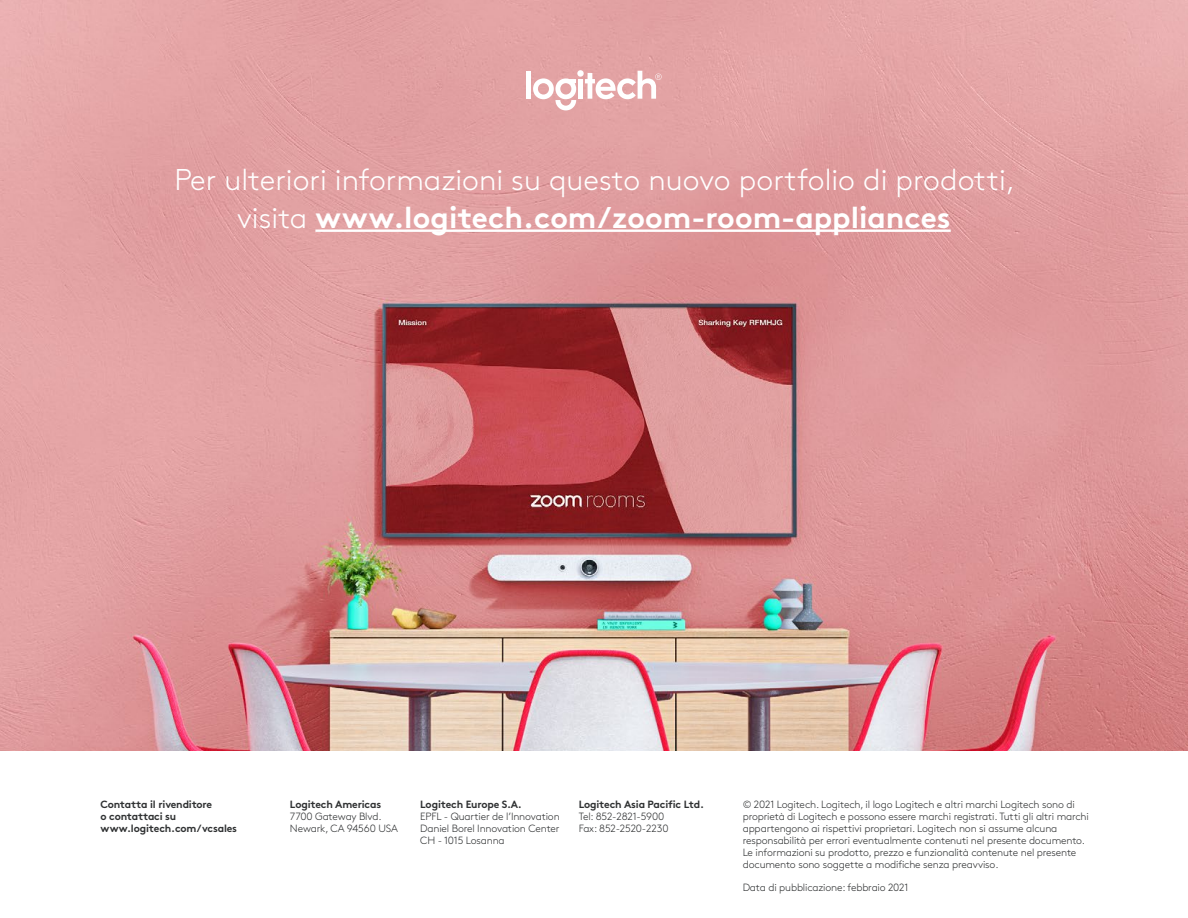
<style>
.page{position:relative;width:1188px;height:918px;background:#fff}
.page>*{position:absolute;margin:0;border:0;box-sizing:border-box;transform-origin:0 0}
.t1{font:300 30px/37.5px "Brown Pro";color:#fff;text-align:center}
.t2{font:300 10.5px/12px "Brown Pro";letter-spacing:-.015em;color:#2f3132}
.t3{font:700 10.5px/12px "Brown Pro";letter-spacing:-.015em;color:#2f3132}
.s1{font-weight:700}
</style>
<div class="page">
<img style="left:0;top:0;width:1188px;height:751px">
<div style="left:526px;top:71px;width:5px;height:28px;background:#fff"></div>
<svg style="left:585px;top:71px;width:77px;height:28px"></svg>
<svg style="left:533px;top:78px;width:43px;height:32px"></svg>
<div style="left:577px;top:70px;width:7px;height:7px;background:#fff;border-radius:50%"></div>
<div style="left:578px;top:79px;width:5px;height:20px;background:#fff"></div>
<hr style="left:315px;top:229px;width:636px;height:3px;background:#fff">
<h1 class="t1" style="left:174px;top:159px;width:842px">Per ulteriori informazioni su questo nuovo portfolio di prodotti, visita <span class="s1">www.logitech.com/zoom-room-appliances</span></h1>
<p class="t3" style="left:101px;top:798px;width:138px">Contatta il rivenditore<br>o contattaci su www.logitech.com/vcsales</p>
<p class="t3" style="left:290px;top:798px;width:93px">Logitech Americas</p>
<p class="t2" style="left:290px;top:810px;width:110px">7700 Gateway Blvd.<br>Newark, CA 94560 USA</p>
<p class="t3" style="left:420px;top:798px;width:103px">Logitech Europe S.A.</p>
<p class="t2" style="left:420px;top:810px;width:141px;text-align:justify">EPFL - Quartier de l’Innovation Daniel Borel Innovation Center CH - 1015 Losanna</p>
<p class="t3" style="left:579px;top:798px;width:127px">Logitech Asia Pacific Ltd.</p>
<p class="t2" style="left:579px;top:810px;width:91px">Tel: 852-2821-5900<br>Fax: 852-2520-2230</p>
<p class="t2" style="left:743px;top:798px;width:348px">© 2021 Logitech. Logitech, il logo Logitech e altri marchi Logitech sono di proprietà di Logitech e possono essere marchi registrati. Tutti gli altri marchi appartengono ai rispettivi proprietari. Logitech non si assume alcuna responsabilità per errori eventualmente contenuti nel presente documento.<br>Le informazioni su prodotto, prezzo e funzionalità contenute nel presente documento sono soggette a modifiche senza preavviso.</p>
<p class="t2" style="left:743px;top:881px;width:167px">Data di pubblicazione: febbraio 2021</p>
</div>
